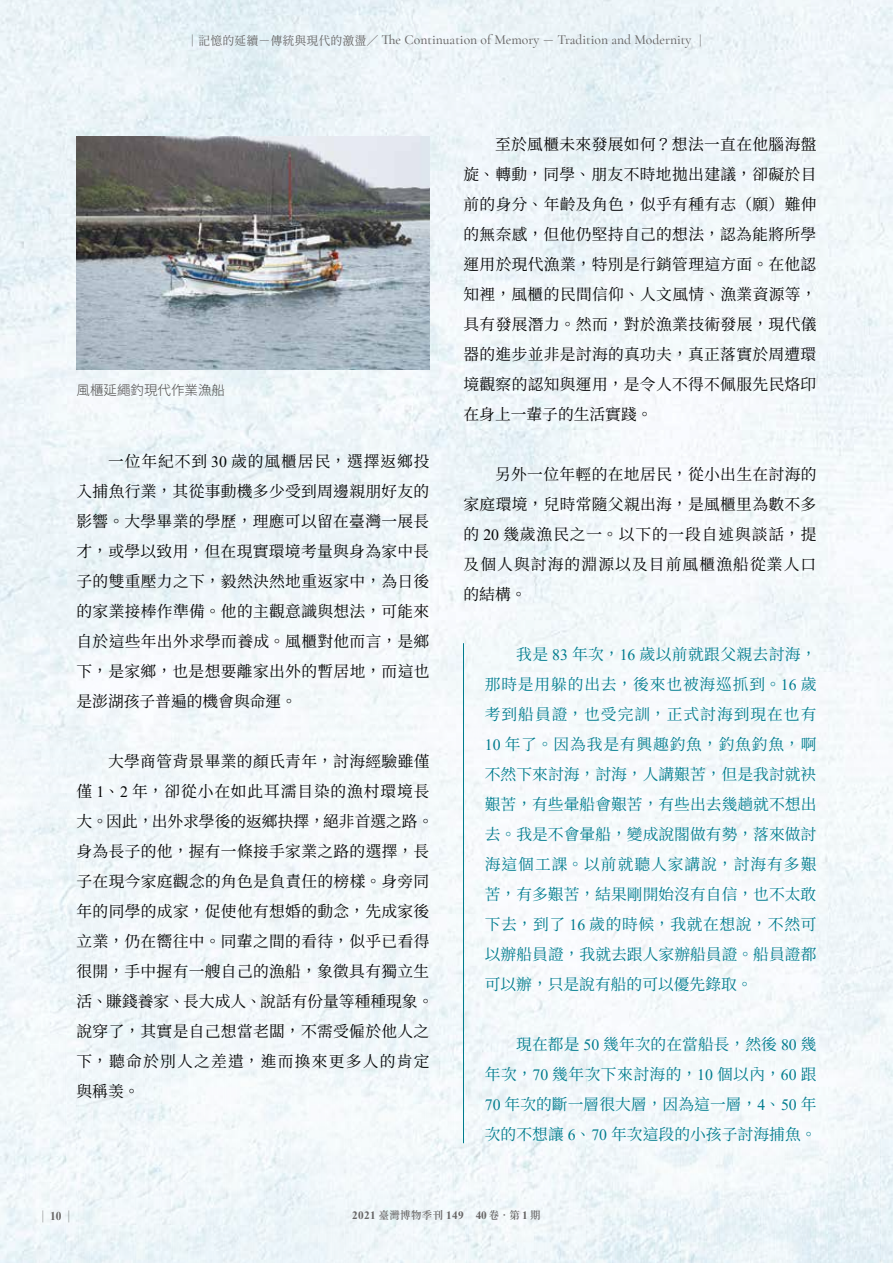
<style>
.page{position:relative;width:893px;height:1263px;background:#fff}
.page>*{position:absolute;margin:0;border:0;box-sizing:border-box;transform-origin:0 0}
.t1{font:15.75px/30px "Source Han Serif TC";letter-spacing:.02em;color:#050505;text-align:justify}
.t2{font:15.75px/30px "Source Han Serif TC";letter-spacing:.005em;color:#007c8e;text-align:justify}
.t3{font:500 13.8px "Cormorant Garamond";color:#666464}
.t4{font:300 13.5px "Source Han Sans TC";color:#4c4948}
.t5{font:12px "Source Han Serif TC";color:#666464;scale:.8 1}
.t6{font:700 11.25px "Times New Roman";letter-spacing:.03em;color:#666464}
.s1{font-family:"Gen Ryu Min TW";font-weight:400;font-size:12px}
.s2{font-family:"Times New Roman"}
.s3{font-family:"Times New Roman";font-weight:700}
.s4{font-family:"Gen Ryu Min TW";font-weight:600;font-size:10.5px}
</style>
<div class="page">
<img style="left:0;top:0;width:893px;height:1263px">
<img style="left:77px;top:136px;width:352px;height:234px">
<hr style="left:463px;top:643px;width:1px;height:500px;background:#007c8e">
<p class="t3" style="left:186px;top:32px;width:521px"><span class="s1">｜記憶的延續－傳統與現代的激盪／</span> The Continuation of Memory <span class="s1">－</span> Tradition and Modernity <span class="s1">｜</span></p>
<p class="t4" style="left:77px;top:382px;width:150px">風櫃延繩釣現代作業漁船</p>
<p class="t1" style="left:77px;top:446px;width:355px;text-indent:31px">一位年紀不到 <span class="s2">30</span> 歲的風櫃居民，選擇返鄉投入捕魚行業，其從事動機多少受到周邊親朋好友的影響。大學畢業的學歷，理應可以留在臺灣一展長才，或學以致用，但在現實環境考量與身為家中長子的雙重壓力之下，毅然決然地重返家中，為日後的家業接棒作準備。他的主觀意識與想法，可能來自於這些年出外求學而養成。風櫃對他而言，是鄉下，是家鄉，也是想要離家出外的暫居地，而這也是澎湖孩子普遍的機會與命運。</p>
<p class="t1" style="left:77px;top:746px;width:358px;text-align:left;text-indent:32px">大學商管背景畢業的顏氏青年，討海經驗雖僅僅 <span class="s2">1</span>、<span class="s2">2</span> 年，卻從小在如此耳濡目染的漁村環境長大。因此，出外求學後的返鄉抉擇，絕非首選之路。身為長子的他，握有一條接手家業之路的選擇，長子在現今家庭觀念的角色是負責任的榜樣。身旁同年的同學的成家，促使他有想婚的動念，先成家後立業，仍在嚮往中。同輩之間的看待，似乎已看得很開，手中握有一艘自己的漁船，象徵具有獨立生活、賺錢養家、長大成人、說話有份量等種種現象。說穿了，其實是自己想當老闆，不需受僱於他人之下，聽命於別人之差遣，進而換來更多人的肯定與稱羡。</p>
<p class="t1" style="left:463px;top:130px;width:355px;text-indent:32px">至於風櫃未來發展如何？想法一直在他腦海盤旋、轉動，同學、朋友不時地拋出建議，卻礙於目前的身分、年齡及角色，似乎有種有志（願）難伸的無奈感，但他仍堅持自己的想法，認為能將所學運用於現代漁業，特別是行銷管理這方面。在他認知裡，風櫃的民間信仰、人文風情、漁業資源等，具有發展潛力。然而，對於漁業技術發展，現代儀器的進步並非是討海的真功夫，真正落實於周遭環境觀察的認知與運用，是令人不得不佩服先民烙印在身上一輩子的生活實踐。</p>
<p class="t1" style="left:463px;top:460px;width:355px;text-indent:32px">另外一位年輕的在地居民，從小出生在討海的家庭環境，兒時常隨父親出海，是風櫃里為數不多的 <span class="s2">20</span> 幾歲漁民之一。以下的一段自述與談話，提及個人與討海的淵源以及目前風櫃漁船從業人口的結構。</p>
<p class="t2" style="left:485px;top:640px;width:333px;text-indent:31px">我是 <span class="s2">83</span> 年次，<span class="s2">16</span> 歲以前就跟父親去討海，那時是用躲的出去，後來也被海巡抓到。<span class="s2">16</span> 歲考到船員證，也受完訓，正式討海到現在也有<span class="s2">10</span> 年了。因為我是有興趣釣魚，釣魚釣魚，啊不然下來討海，討海，人講艱苦，但是我討就袂艱苦，有些暈船會艱苦，有些出去幾趟就不想出去。我是不會暈船，變成說閣做有勢，落來做討海這個工課。以前就聽人家講說，討海有多艱苦，有多艱苦，結果剛開始沒有自信，也不太敢下去，到了 <span class="s2">16</span> 歲的時候，我就在想說，不然可以辦船員證，我就去跟人家辦船員證。船員證都可以辦，只是說有船的可以優先錄取。</p>
<p class="t2" style="left:485px;top:1030px;width:333px;text-indent:32px">現在都是 <span class="s2">50</span> 幾年次的在當船長，然後 <span class="s2">80</span> 幾年次，<span class="s2">70</span> 幾年次下來討海的，<span class="s2">10</span> 個以內，<span class="s2">60</span> 跟<span class="s2">70</span> 年次的斷一層很大層，因為這一層，<span class="s2">4</span>、<span class="s2">50</span> 年次的不想讓 <span class="s2">6</span>、<span class="s2">70</span> 年次這段的小孩子討海捕魚。</p>
<p class="t5" style="left:38px;top:1209px;width:46px">｜<span class="s3">10</span>｜</p>
<p class="t6" style="left:352px;top:1207px;width:190px">2021 <span class="s4">臺灣博物季刊</span> 149 40 <span class="s4">卷．第</span> 1 <span class="s4">期</span></p>
</div>
